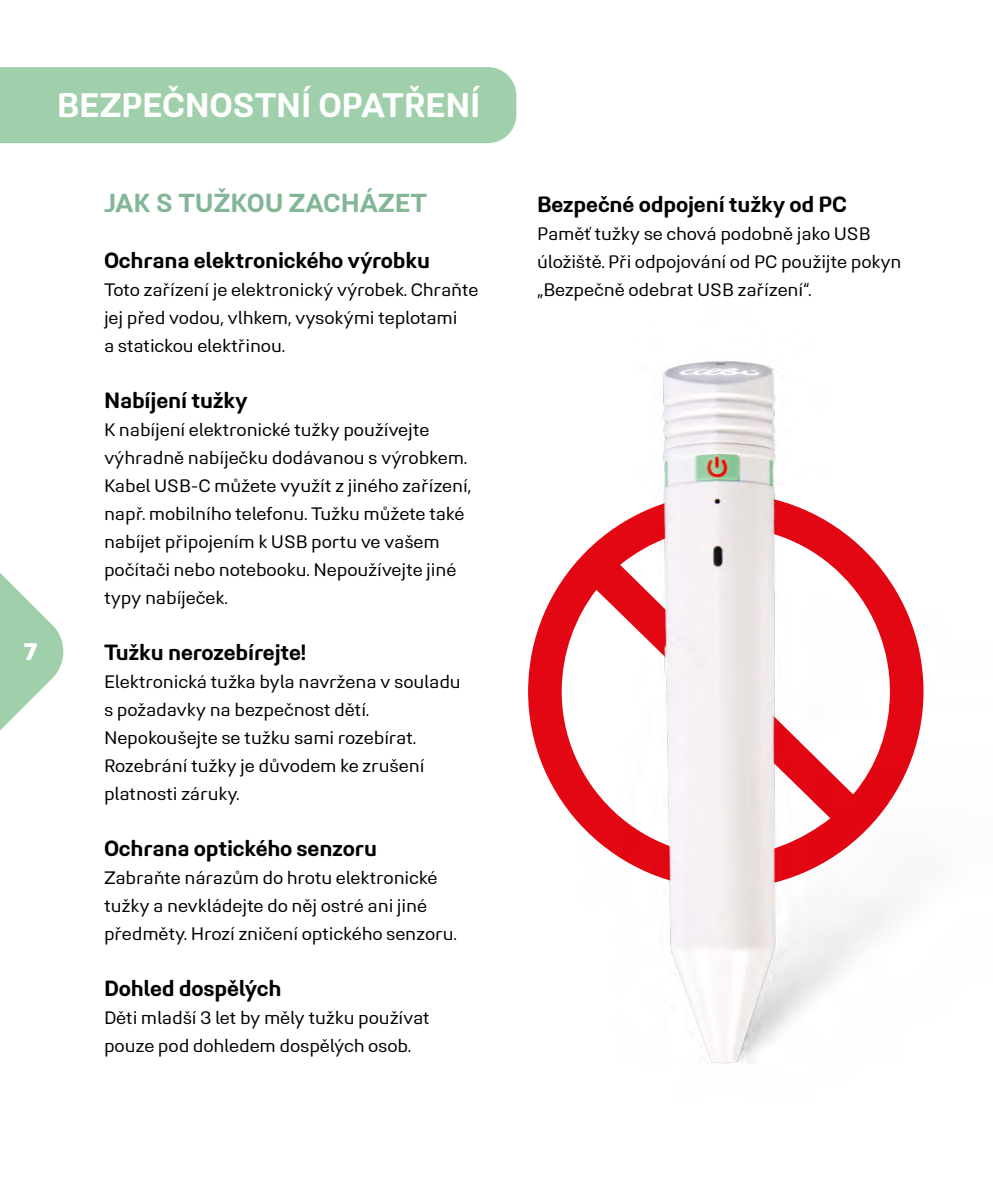
<style>
.page{position:relative;width:993px;height:1191px;background:#fff}
.page>*{position:absolute;margin:0;border:0;box-sizing:border-box;transform-origin:0 0}
.t1{font:700 34px "Midpoint Pro";letter-spacing:-.01em;color:#fff}
.t2{font:700 26px "Midpoint Pro";color:#82b697}
.t3{font:900 24px "Midpoint Pro";color:#fff}
.t4{font:700 22px "Midpoint Pro";letter-spacing:-.01em;color:#000}
.t5{font:18px/28px "Midpoint Pro";letter-spacing:-.01em;color:#000}
</style>
<div class="page">
<img style="left:528px;top:361px;width:396px;height:703px">
<svg style="left:0;top:573px;width:64px;height:158px"></svg>
<div style="left:0;top:67px;width:516px;height:76px;background:#a0d0ab"></div>
<h1 class="t1" style="left:57px;top:84px;width:425px">BEZPEČNOSTNÍ OPATŘENÍ</h1>
<h3 class="t3" style="left:23px;top:637px;width:16px">7</h3>
<h2 class="t2" style="left:104px;top:187px;width:324px">JAK S TUŽKOU ZACHÁZET</h2>
<p class="t4" style="left:104px;top:247px;width:327px">Ochrana elektronického výrobku</p>
<p class="t5" style="left:104px;top:276px;width:376px">Toto zařízení je elektronický výrobek. Chraňte jej před vodou, vlhkem, vysokými teplotami<br>a statickou elektřinou.</p>
<p class="t4" style="left:104px;top:387px;width:145px">Nabíjení tužky</p>
<p class="t5" style="left:104px;top:416px;width:369px">K nabíjení elektronické tužky používejte výhradně nabíječku dodávanou s výrobkem.<br>Kabel USB-C můžete využít z jiného zařízení, např. mobilního telefonu. Tužku můžete také nabíjet připojením k USB portu ve vašem počítači nebo notebooku. Nepoužívejte jiné typy nabíječek.</p>
<p class="t4" style="left:104px;top:639px;width:204px">Tužku nerozebírejte!</p>
<p class="t5" style="left:104px;top:668px;width:358px">Elektronická tužka byla navržena v souladu s požadavky na bezpečnost dětí.<br>Nepokoušejte se tužku sami rozebírat.<br>Rozebrání tužky je důvodem ke zrušení platnosti záruky.</p>
<p class="t4" style="left:104px;top:835px;width:274px">Ochrana optického senzoru</p>
<p class="t5" style="left:104px;top:864px;width:354px">Zabraňte nárazům do hrotu elektronické tužky a nevkládejte do něj ostré ani jiné předměty. Hrozí zničení optického senzoru.</p>
<p class="t4" style="left:104px;top:975px;width:179px">Dohled dospělých</p>
<p class="t5" style="left:104px;top:1004px;width:327px">Děti mladší 3 let by měly tužku používat pouze pod dohledem dospělých osob.</p>
<p class="t4" style="left:537px;top:191px;width:311px">Bezpečné odpojení tužky od PC</p>
<p class="t5" style="left:537px;top:220px;width:366px">Paměť tužky se chová podobně jako USB úložiště. Při odpojování od PC použijte pokyn „Bezpečně odebrat USB zařízení“.</p>
</div>
